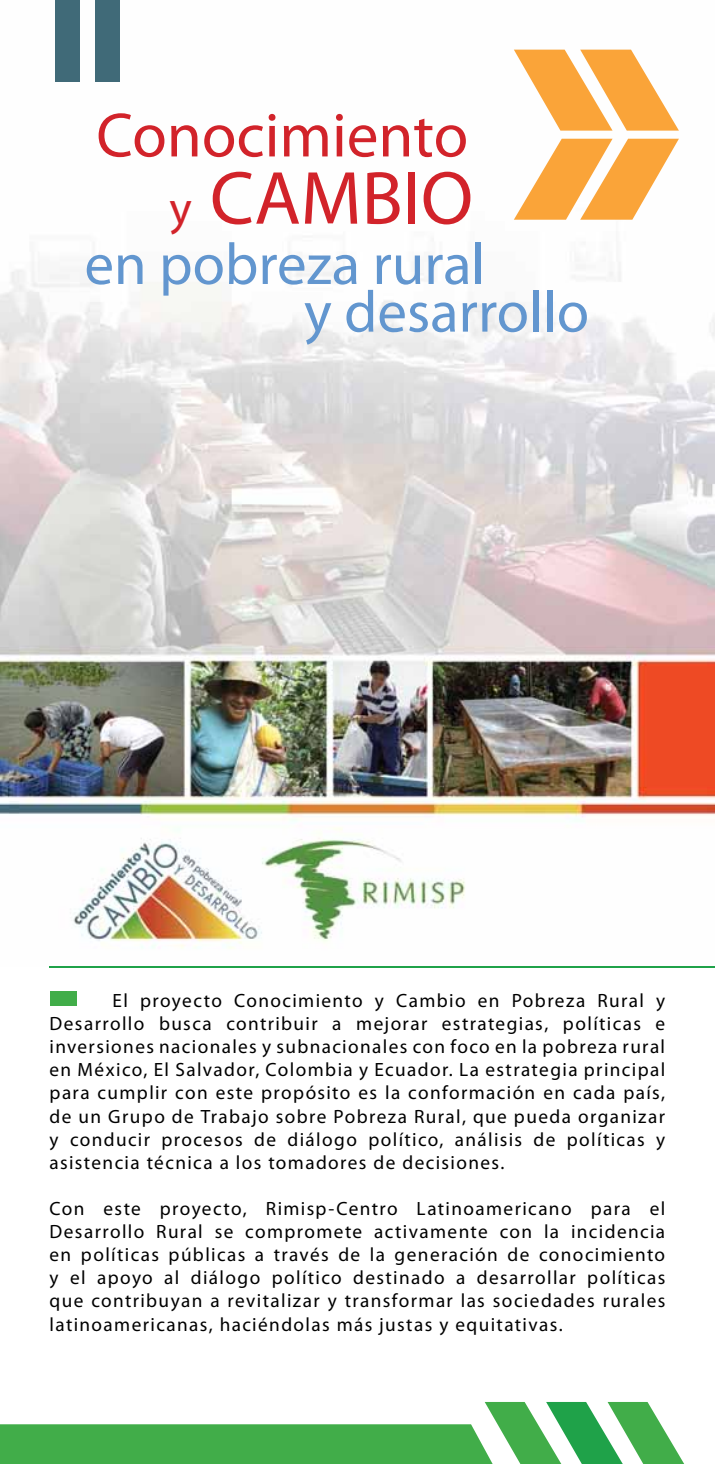
<style>
.page{position:relative;width:715px;height:1464px;background:#fff}
.page>*{position:absolute;margin:0;border:0;box-sizing:border-box;transform-origin:0 0}
.t1{font:75.95px "Myriad Pro";color:#d2232a}
.t2{font:63px "Myriad Pro";color:#d2232a}
.t3{font:58.8px/47.6px "Myriad Pro";color:#6296cf}
.t4{font:19.25px/23.1px "Myriad Pro";letter-spacing:.07em;color:#000;text-align:justify}
.s1{font-size:47.43px}
</style>
<div class="page">
<img style="left:0;top:0;width:714px;height:1006px">
<hr style="left:50px;top:966px;width:664px;height:2px;background:#1fa249">
<svg style="left:513px;top:50px;width:165px;height:81px"></svg>
<svg style="left:513px;top:139px;width:165px;height:81px"></svg>
<svg style="left:0;top:1402px;width:684px;height:61px"></svg>
<div style="left:50px;top:991px;width:26px;height:15px;background:#41ad49"></div>
<div style="left:95px;top:0;width:24px;height:82px;background:#406a78"></div>
<div style="left:56px;top:0;width:24px;height:82px;background:#406a78"></div>
<h2 class="t2" style="left:96px;top:96px;width:373px">Conocimiento</h2>
<h1 class="t1" style="left:169px;top:151px;width:305px"><span class="s1">y</span> CAMBIO</h1>
<h3 class="t3" style="left:304px;top:239px;width:286px;text-indent:-219px">en pobreza rural<br>y desarrollo</h3>
<p class="t4" style="left:50px;top:988px;width:617px;text-indent:63px">El proyecto Conocimiento y Cambio en Pobreza Rural y Desarrollo busca contribuir a mejorar estrategias, políticas e inversiones nacionales y subnacionales con foco en la pobreza rural en México, El Salvador, Colombia y Ecuador. La estrategia principal para cumplir con este propósito es la conformación en cada país, de un Grupo de Trabajo sobre Pobreza Rural, que pueda organizar y conducir procesos de diálogo político, análisis de políticas y asistencia técnica a los tomadores de decisiones.</p>
<p class="t4" style="left:50px;top:1196px;width:617px">Con este proyecto, Rimisp-Centro Latinoamericano para el Desarrollo Rural se compromete activamente con la incidencia en políticas públicas a través de la generación de conocimiento y el apoyo al diálogo político destinado a desarrollar políticas que contribuyan a revitalizar y transformar las sociedades rurales latinoamericanas, haciéndolas más justas y equitativas.</p>
</div>
